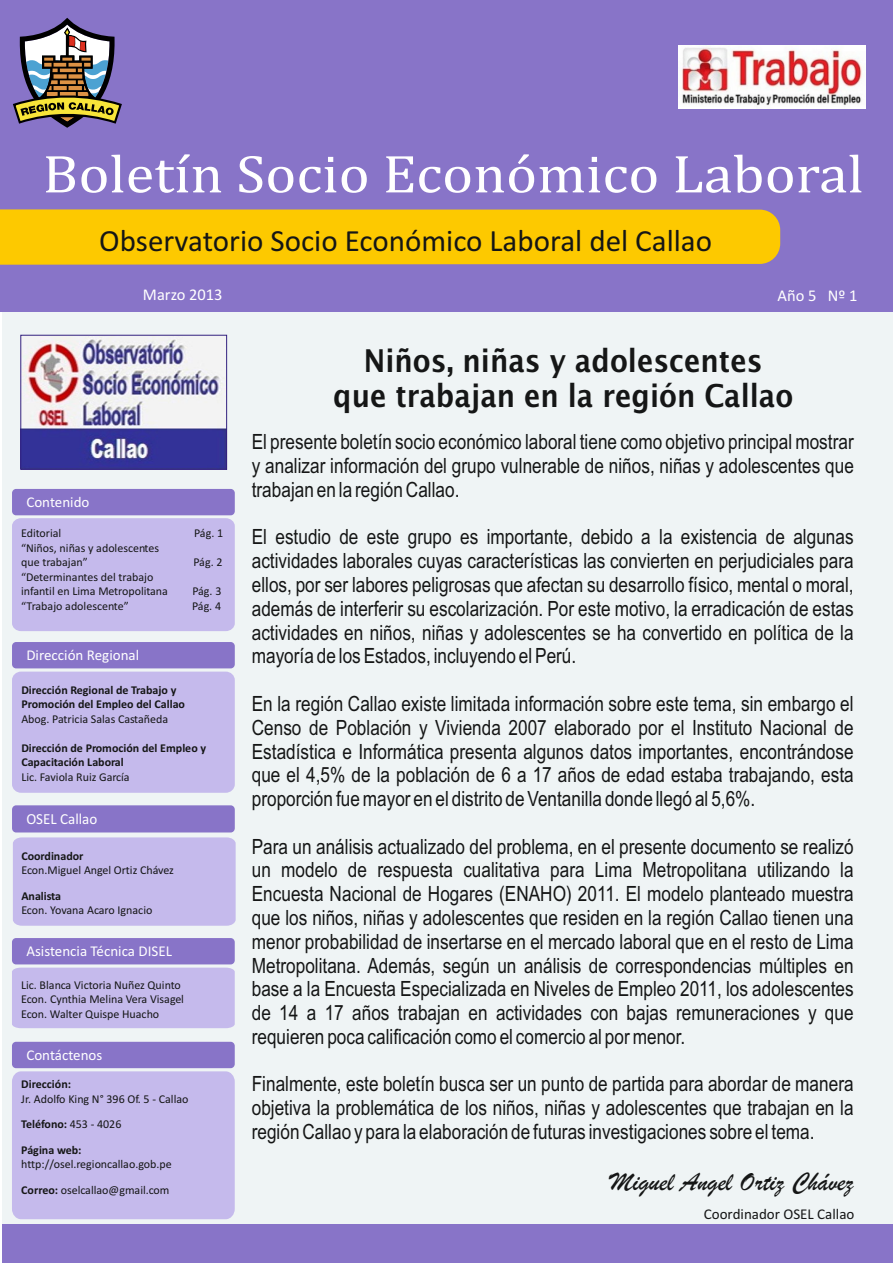
<style>
.page{position:relative;width:893px;height:1263px;background:#fff}
.page>*{position:absolute;margin:0;border:0;box-sizing:border-box;transform-origin:0 0}
.t1{font:54px "Cambria";color:#fff;scale:1.09 1}
.t2{font:600 31.5px/35.5px "Lucida Sans";color:#151616;text-align:center;scale:.89 1}
.t3{font:31.05px "Calibri";color:#151616}
.t4{font:27px "Brush Script";color:#151616}
.t5{font:21px/23.9px "Arial Narrow";color:#151616;text-align:justify}
.t6{font:16.5px "Calibri";color:#fff}
.t7{font:15.45px "Calibri";color:#fff}
.t8{font:15px "Calibri";color:#fff}
.t9{font:15px "Calibri";color:#151616}
.t10{font:12px/14.5px "Calibri";color:#151616}
.t11{font:700 12px/14.5px "Calibri";color:#151616}
.s1{font-weight:700}
</style>
<div class="page">
<div style="left:2px;top:2px;width:891px;height:1261px;background:#eff4f5"></div>
<div style="left:0;top:0;width:893px;height:312px;background:#8874c8"></div>
<div style="left:0;top:209px;width:780px;height:56px;background:#fdc900"></div>
<div style="left:12px;top:489px;width:223px;height:26px;background:#8874c8;border-radius:4px"></div>
<div style="left:12px;top:518px;width:223px;height:113px;background:#c5baec;border-radius:8px"></div>
<div style="left:2px;top:1224px;width:891px;height:39px;background:#8874c8"></div>
<div style="left:12px;top:672px;width:223px;height:121px;background:#c5baec;border-radius:9px"></div>
<div style="left:12px;top:642px;width:223px;height:26px;background:#8874c8;border-radius:4px"></div>
<div style="left:13px;top:837px;width:223px;height:89px;background:#c5baec"></div>
<div style="left:12px;top:805px;width:223px;height:27px;background:#8874c8;border-radius:4px"></div>
<div style="left:12px;top:968px;width:223px;height:60px;background:#c5baec"></div>
<div style="left:12px;top:938px;width:223px;height:26px;background:#8874c8;border-radius:4px"></div>
<div style="left:12px;top:1071px;width:223px;height:148px;background:#c5baec;border-radius:10px"></div>
<div style="left:12px;top:1042px;width:223px;height:26px;background:#8874c8;border-radius:4px"></div>
<img style="left:23px;top:339px;width:202px;height:129px">
<div style="left:21px;top:335px;width:206px;height:135px;border:1px solid #32207f"></div>
<img style="left:678px;top:46px;width:188px;height:63px">
<svg style="left:13px;top:18px;width:109px;height:110px"></svg>
<h1 class="t1" style="left:43px;top:150px;width:755px">Boletín Socio Económico Laboral</h1>
<h3 class="t3" style="left:99px;top:227px;width:614px">Observatorio Socio Económico Laboral del Callao</h3>
<p class="t6" style="left:143px;top:288px;width:81px">Marzo 2013</p>
<p class="t6" style="left:778px;top:288px;width:81px">Año 5 Nº 1</p>
<p class="t8" style="left:26px;top:495px;width:65px">Contenido</p>
<p class="t10" style="left:21px;top:527px;width:42px">Editorial</p>
<p class="t10" style="left:194px;top:527px;width:30px">Pág. 1</p>
<p class="t10" style="left:21px;top:541px;width:140px">“Niños, niñas y adolescentes que trabajan”</p>
<p class="t10" style="left:194px;top:556px;width:30px">Pág. 2</p>
<p class="t10" style="left:21px;top:570px;width:148px">“Determinantes del trabajo infantil en Lima Metropolitana</p>
<p class="t10" style="left:192px;top:585px;width:31px">Pág. 3</p>
<p class="t10" style="left:21px;top:599px;width:109px">“Trabajo adolescente”</p>
<p class="t10" style="left:192px;top:599px;width:31px">Pág. 4</p>
<p class="t8" style="left:26px;top:649px;width:114px">Dirección Regional</p>
<p class="t11" style="left:21px;top:683px;width:165px">Dirección Regional de Trabajo y<br>Promoción del Empleo del Callao</p>
<p class="t10" style="left:21px;top:712px;width:148px">Abog. Patricia Salas Castañeda</p>
<p class="t11" style="left:21px;top:741px;width:186px">Dirección de Promoción del Empleo y<br>Capacitación Laboral</p>
<p class="t10" style="left:21px;top:770px;width:110px">Lic. Faviola Ruiz García</p>
<p class="t7" style="left:26px;top:812px;width:72px">OSEL Callao</p>
<p class="t11" style="left:21px;top:850px;width:64px">Coordinador</p>
<p class="t10" style="left:21px;top:864px;width:154px">Econ.Miguel Angel Ortiz Chávez</p>
<p class="t11" style="left:21px;top:889px;width:41px">Analista</p>
<p class="t10" style="left:21px;top:904px;width:133px">Econ. Yovana Acaro Ignacio</p>
<p class="t8" style="left:26px;top:945px;width:147px">Asistencia Técnica DISEL</p>
<p class="t10" style="left:21px;top:978px;width:165px">Lic. Blanca Victoria Nuñez Quinto<br>Econ. Cynthia Melina Vera Visagel<br>Econ. Walter Quispe Huacho</p>
<p class="t8" style="left:26px;top:1048px;width:78px">Contáctenos</p>
<p class="t11" style="left:21px;top:1078px;width:51px">Dirección:</p>
<p class="t10" style="left:21px;top:1087px;width:169px;line-height:25.3px">Jr. Adolfo King N° 396 Of. 5 - Callao<br><span class="s1">Teléfono:</span> 453 - 4026<br><span class="s1">Página web:</span></p>
<p class="t10" style="left:21px;top:1152px;width:152px;line-height:25.3px">http://osel.regioncallao.gob.pe<br><span class="s1">Correo:</span> oselcallao@gmail.com</p>
<h2 class="t2" style="left:333px;top:345px;width:519px">Niños, niñas y adolescentes<br>que trabajan en la región Callao</h2>
<p class="t5" style="left:252px;top:432px;width:604px">El presente boletín socio económico laboral tiene como objetivo principal mostrar y analizar información del grupo vulnerable de niños, niñas y adolescentes que trabajan en la región Callao.</p>
<p class="t5" style="left:252px;top:527px;width:603px">El estudio de este grupo es importante, debido a la existencia de algunas actividades laborales cuyas características las convierten en perjudiciales para ellos, por ser labores peligrosas que afectan su desarrollo físico, mental o moral, además de interferir su escolarización. Por este motivo, la erradicación de estas actividades en niños, niñas y adolescentes se ha convertido en política de la mayoría de los Estados, incluyendo el Perú.</p>
<p class="t5" style="left:252px;top:694px;width:603px">En la región Callao existe limitada información sobre este tema, sin embargo el Censo de Población y Vivienda 2007 elaborado por el Instituto Nacional de Estadística e Informática presenta algunos datos importantes, encontrándose que el 4,5% de la población de 6 a 17 años de edad estaba trabajando, esta proporción fue mayor en el distrito de Ventanilla donde llegó al 5,6%.</p>
<p class="t5" style="left:252px;top:836px;width:603px">Para un análisis actualizado del problema, en el presente documento se realizó un modelo de respuesta cualitativa para Lima Metropolitana utilizando la Encuesta Nacional de Hogares (ENAHO) 2011. El modelo planteado muestra que los niños, niñas y adolescentes que residen en la región Callao tienen una menor probabilidad de insertarse en el mercado laboral que en el resto de Lima Metropolitana. Además, según un análisis de correspondencias múltiples en base a la Encuesta Especializada en Niveles de Empleo 2011, los adolescentes de 14 a 17 años trabajan en actividades con bajas remuneraciones y que requieren poca calificación como el comercio al por menor.</p>
<p class="t5" style="left:252px;top:1074px;width:603px">Finalmente, este boletín busca ser un punto de partida para abordar de manera objetiva la problemática de los niños, niñas y adolescentes que trabajan en la región Callao y para la elaboración de futuras investigaciones sobre el tema.</p>
<p class="t4" style="left:610px;top:1174px;width:245px">Miguel Angel Ortiz Chávez</p>
<p class="t9" style="left:704px;top:1208px;width:152px">Coordinador OSEL Callao</p>
</div>
